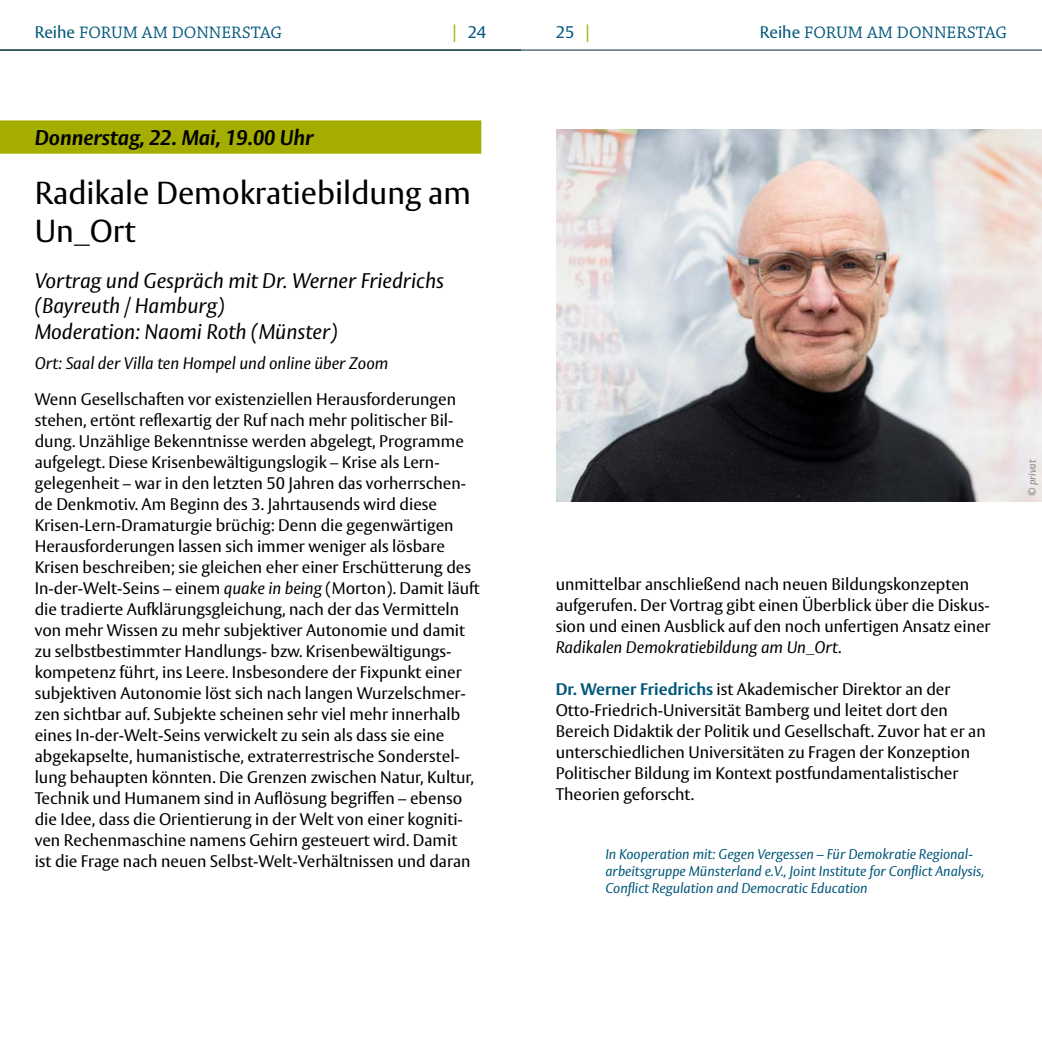
<style>
.page{position:relative;width:1042px;height:1042px;background:#fff}
.page>*{position:absolute;margin:0;border:0;box-sizing:border-box;transform-origin:0 0}
.t1{font:31.5px/37.8px "Vesta Pro";color:#000}
.Autor{font:italic 21px/25.2px "Vesta Pro";color:#000}
.Datum{font:italic 700 21px "Vesta Pro";color:#000}
.t2{font:17.5px "Chaparral Pro";color:#00577a}
.P{font:16.62px/21px "Vesta Pro";color:#000}
.Ort_abweichend{font:italic 16.62px "Vesta Pro";color:#000}
.t3{font:16.62px "Vesta Pro";color:#00577a}
.P_koop{font:italic 14px/16.8px "Vesta Pro";color:#00577a}
.t4{font:italic 10.5px "Vesta Pro";color:#878787}
.s1{font-size:17.5px;color:#a5ad00}
.s2{font-family:"Vesta Pro";font-size:16.62px}
.s3{font-style:italic}
.s4{font-weight:700;color:#00577a}
</style>
<div class="page">
<hr style="left:0;top:50px;width:1042px;height:1px;background:#022a39">
<div style="left:0;top:120px;width:481px;height:34px;background:#a5ad00"></div>
<img style="left:556px;top:129px;width:486px;height:372px">
<p class="t3" style="left:452px;top:22px;width:35px"><span class="s1">|</span> 24</p>
<p class="t3" style="left:556px;top:22px;width:35px">25 <span class="s1">|</span></p>
<p class="t2" style="left:35px;top:23px;width:249px"><span class="s2">Reihe</span> FORUM AM DONNERSTAG</p>
<p class="t2" style="left:760px;top:23px;width:249px"><span class="s2">Reihe</span> FORUM AM DONNERSTAG</p>
<p class="Datum" style="left:35px;top:125px;width:280px">Donnerstag, 22. Mai, 19.00 Uhr</p>
<h3 class="t1" style="left:35px;top:174px;width:438px">Radikale Demokratiebildung am<br>Un_Ort</h3>
<h4 class="Autor" style="left:35px;top:268px;width:411px">Vortrag und Gespräch mit Dr. Werner Friedrichs (Bayreuth / Hamburg)</h4>
<h4 class="Autor" style="left:35px;top:318px;width:304px">Moderation: Naomi Roth (Münster)</h4>
<p class="Ort_abweichend" style="left:35px;top:353px;width:355px">Ort: Saal der Villa ten Hompel und online über Zoom</p>
<p class="P" style="left:35px;top:389px;width:446px">Wenn Gesellschaften vor existenziellen Herausforderungen stehen, ertönt reflexartig der Ruf nach mehr politischer Bil&shy;dung. Unzählige Bekenntnisse werden abgelegt, Programme aufgelegt. Diese Krisenbewältigungslogik – Krise als Lern&shy;gelegenheit – war in den letzten 50 Jahren das vorherrschen&shy;de Denkmotiv. Am Beginn des 3. Jahrtausends wird diese Krisen-Lern-Dramaturgie brüchig: Denn die gegenwärtigen Herausforderungen lassen sich immer weniger als lösbare Krisen beschreiben; sie gleichen eher einer Erschütterung des In-der-Welt-Seins – einem <span class="s3">quake in being</span> (Morton). Damit läuft die tradierte Aufklärungsgleichung, nach der das Vermitteln von mehr Wissen zu mehr subjektiver Autonomie und damit zu selbstbestimmter Handlungs- bzw. Krisenbewältigungs&shy;kompetenz führt, ins Leere. Insbesondere der Fixpunkt einer subjektiven Autonomie löst sich nach langen Wurzelschmer&shy;zen sichtbar auf. Subjekte scheinen sehr viel mehr innerhalb eines In-der-Welt-Seins verwickelt zu sein als dass sie eine abgekapselte, humanistische, extraterrestrische Sonderstel&shy;lung behaupten könnten. Die Grenzen zwischen Natur, Kultur, Technik und Humanem sind in Auflösung begriffen – ebenso die Idee, dass die Orientierung in der Welt von einer kogniti&shy;ven Rechenmaschine namens Gehirn gesteuert wird. Damit<br>ist die Frage nach neuen Selbst-Welt-Verhältnissen und daran</p>
<p class="P" style="left:556px;top:573px;width:436px">unmittelbar anschließend nach neuen Bildungskonzepten aufgerufen. Der Vortrag gibt einen Überblick über die Diskus&shy;sion und einen Ausblick auf den noch unfertigen Ansatz einer <span class="s3">Radikalen Demokratiebildung am Un_Ort</span>.</p>
<p class="P" style="left:556px;top:678px;width:431px"><span class="s4">Dr. Werner Friedrichs</span> ist Akademischer Direktor an der Otto-Friedrich-Universität Bamberg und leitet dort den Bereich Didaktik der Politik und Gesellschaft. Zuvor hat er an unterschiedlichen Universitäten zu Fragen der Konzeption Politischer Bildung im Kontext postfundamentalistischer Theorien geforscht.</p>
<p class="P_koop" style="left:605px;top:845px;width:380px">In Kooperation mit: Gegen Vergessen – Für Demokratie Regional&shy;arbeitsgruppe Münsterland e.V., Joint Institute for Conflict Analysis,<br>Conflict Regulation and Democratic Education</p>
<p class="t4" style="left:1026px;top:496px;width:38px;rotate:-90deg">© privat</p>
</div>
